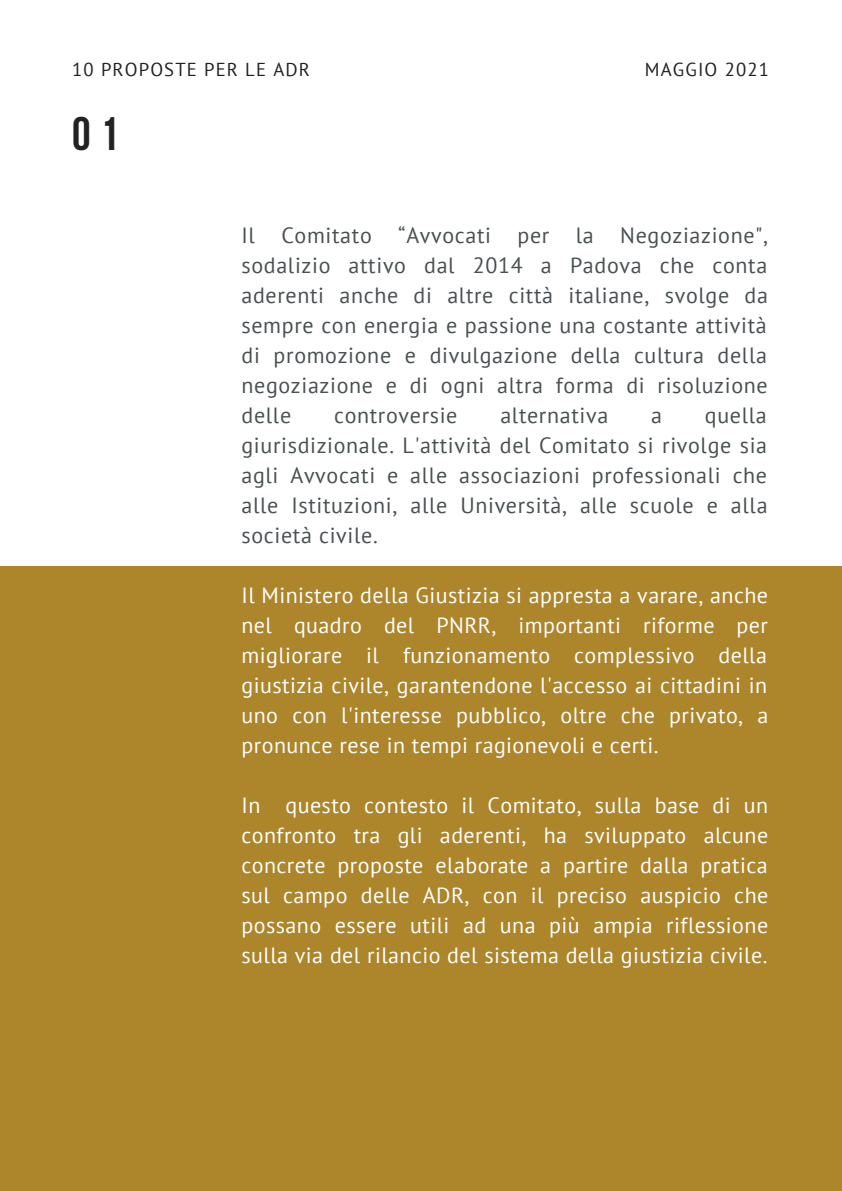
<style>
.page{position:relative;width:842px;height:1191px;background:#fff}
.page>*{position:absolute;margin:0;border:0;box-sizing:border-box;transform-origin:0 0}
.t1{font:700 46.8px "Bebas Neue";color:#222}
.t2{font:22px/30px "PT Sans";letter-spacing:.02em;color:#fff;text-align:justify}
.t3{font:22px/30px "PT Sans";letter-spacing:.03em;color:#495052;text-align:justify}
.t4{font:18.8px "PT Sans";letter-spacing:.06em;color:#222}
</style>
<div class="page">
<div style="left:0;top:566px;width:842px;height:625px;background:#ad852a"></div>
<p class="t4" style="left:72px;top:57px;width:239px">10 PROPOSTE PER LE ADR</p>
<p class="t4" style="left:645px;top:57px;width:125px">MAGGIO 2021</p>
<p class="t1" style="left:72px;top:115px;width:48px">01</p>
<p class="t3" style="left:241px;top:219px;width:528px">Il Comitato “Avvocati per la Negoziazione", sodalizio attivo dal 2014 a Padova che conta aderenti anche di altre città italiane, svolge da sempre con energia e passione una costante attività di promozione e divulgazione della cultura della negoziazione e di ogni altra forma di risoluzione delle</p>
<p class="t3" style="left:334px;top:400px;width:125px">controversie</p>
<p class="t3" style="left:500px;top:400px;width:109px">alternativa</p>
<p class="t3" style="left:651px;top:400px;width:12px">a</p>
<p class="t3" style="left:241px;top:400px;width:527px;text-indent:463px">quella giurisdizionale. L'attività del Comitato si rivolge sia agli Avvocati e alle associazioni professionali che alle Istituzioni, alle Università, alle scuole e alla società civile.</p>
<p class="t2" style="left:241px;top:580px;width:528px">Il Ministero della Giustizia si appresta a varare, anche nel quadro del PNRR, importanti riforme per migliorare il funzionamento complessivo della giustizia civile, garantendone l'accesso ai cittadini in uno con l'interesse pubblico, oltre che privato, a pronunce rese in tempi ragionevoli e certi.</p>
<p class="t2" style="left:241px;top:790px;width:528px">In questo contesto il Comitato, sulla base di un confronto tra gli aderenti, ha sviluppato alcune concrete proposte elaborate a partire dalla pratica sul campo delle ADR, con il preciso auspicio che possano essere utili ad una più ampia riflessione sulla via del rilancio del sistema della giustizia civile.</p>
</div>
